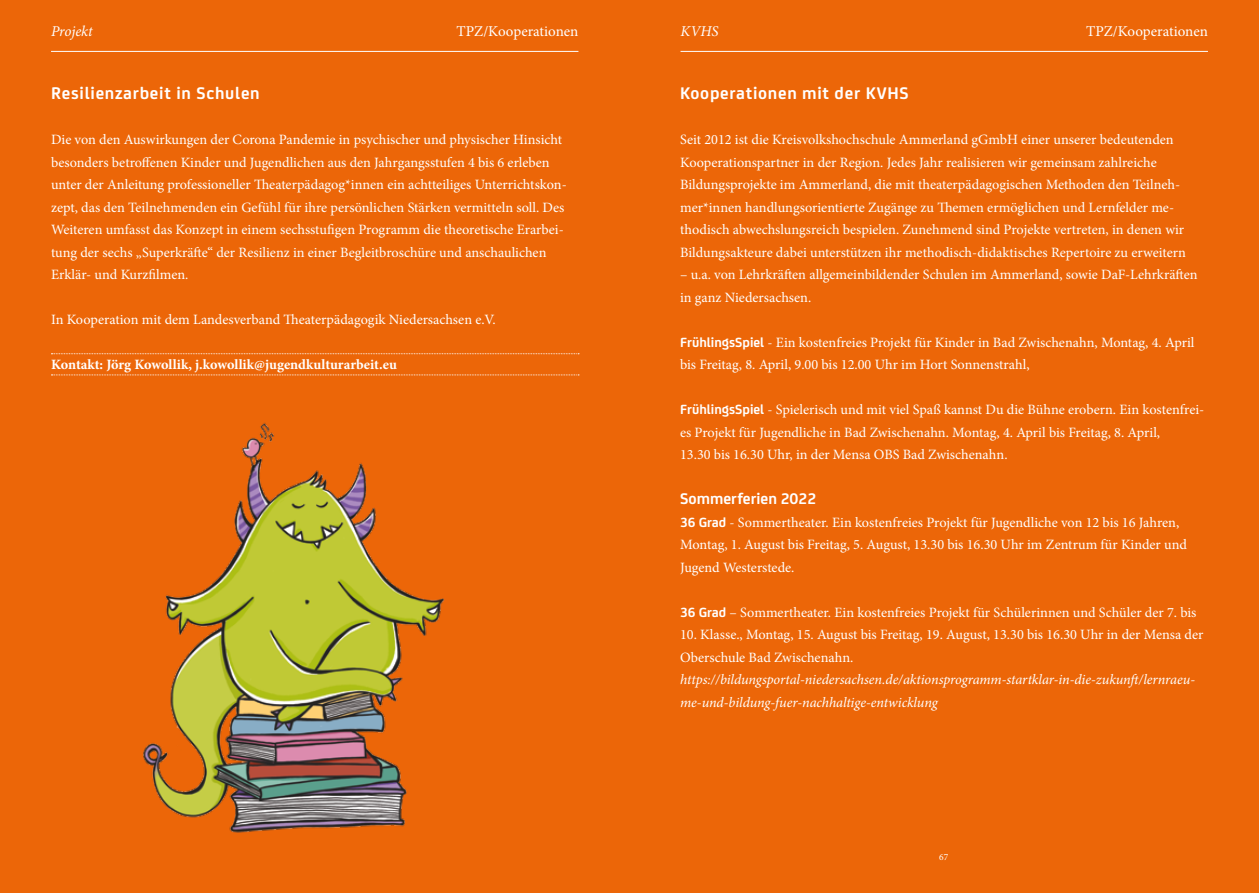
<style>
.page{position:relative;width:1259px;height:893px;background:#ec6608}
.page>*{position:absolute;margin:0;border:0;box-sizing:border-box;transform-origin:0 0}
.t1{font:700 18px "FS Joey";letter-spacing:.04em;color:#fff}
.t2{font:700 16.5px "FS Joey";color:#fff}
.t3{font:15px "Minion Pro";color:#fff}
.t4{font:italic 15px "Minion Pro";letter-spacing:-.005em;color:#fff}
.t5{font:14.25px/22.5px "Minion Pro";color:#fff}
.t6{font:italic 14.25px/22.5px "Minion Pro";letter-spacing:-.01em;color:#fff}
.t7{font:700 14.25px "Minion Pro";letter-spacing:-.005em;color:#fff}
.t8{font:9.45px "Minion Pro";color:#fff}
.s1{font-family:"FS Joey";font-weight:700}
</style>
<div class="page">
<hr style="left:51px;top:51px;width:527px;height:1px;background:#fff">
<svg style="left:51px;top:353px;width:528px;height:1px"></svg>
<svg style="left:51px;top:375px;width:528px;height:1px"></svg>
<img style="left:143px;top:423px;width:302px;height:410px">
<hr style="left:680px;top:51px;width:528px;height:1px;background:#fff">
<p class="t4" style="left:51px;top:21px;width:43px">Projekt</p>
<p class="t3" style="left:456px;top:22px;width:123px">TPZ/Kooperationen</p>
<p class="t1" style="left:51px;top:80px;width:210px">Resilienzarbeit in Schulen</p>
<p class="t5" style="left:51px;top:128px;width:517px">Die von den Auswirkungen der Corona Pandemie in psychischer und physischer Hinsicht besonders betroffenen Kinder und Jugendlichen aus den Jahrgangsstufen 4 bis 6 erleben unter der Anleitung professioneller Theaterpädagog*innen ein achtteiliges Unterrichtskon&shy;zept, das den Teilnehmenden ein Gefühl für ihre persönlichen Stärken vermitteln soll. Des Weiteren umfasst das Konzept in einem sechsstufigen Programm die theoretische Erarbei&shy;tung der sechs „Superkräfte“ der Resilienz in einer Begleitbroschüre und anschaulichen Erklär- und Kurzfilmen.</p>
<p class="t5" style="left:51px;top:308px;width:446px">In Kooperation mit dem Landesverband Theaterpädagogik Niedersachsen e.V.</p>
<p class="t7" style="left:51px;top:354px;width:347px">Kontakt: Jörg Kowollik, j.kowollik@jugendkulturarbeit.eu</p>
<p class="t4" style="left:680px;top:21px;width:40px">KVHS</p>
<p class="t3" style="left:1086px;top:22px;width:123px">TPZ/Kooperationen</p>
<p class="t1" style="left:680px;top:80px;width:230px">Kooperationen mit der KVHS</p>
<p class="t5" style="left:680px;top:128px;width:507px">Seit 2012 ist die Kreisvolkshochschule Ammerland gGmbH einer unserer bedeutenden Kooperationspartner in der Region. Jedes Jahr realisieren wir gemeinsam zahlreiche Bildungsprojekte im Ammerland, die mit theaterpädagogischen Methoden den Teilneh&shy;mer*innen handlungsorientierte Zugänge zu Themen ermöglichen und Lernfelder me&shy;thodisch abwechslungsreich bespielen. Zunehmend sind Projekte vertreten, in denen wir Bildungsakteure dabei unterstützen ihr methodisch-didaktisches Repertoire zu erweitern</p>
<p class="t5" style="left:680px;top:263px;width:519px">– u.a. von Lehrkräften allgemeinbildender Schulen im Ammerland, sowie DaF-Lehrkräften in ganz Niedersachsen.</p>
<p class="t5" style="left:680px;top:331px;width:516px"><span class="s1">FrühlingsSpiel</span> - Ein kostenfreies Projekt für Kinder in Bad Zwischenahn, Montag, 4. April bis Freitag, 8. April, 9.00 bis 12.00 Uhr im Hort Sonnenstrahl,</p>
<p class="t5" style="left:680px;top:398px;width:526px"><span class="s1">FrühlingsSpiel</span> - Spielerisch und mit viel Spaß kannst Du die Bühne erobern. Ein kostenfrei&shy;es Projekt für Jugendliche in Bad Zwischenahn. Montag, 4. April bis Freitag, 8. April,<br>13.30 bis 16.30 Uhr, in der Mensa OBS Bad Zwischenahn.</p>
<p class="t2" style="left:680px;top:486px;width:138px">Sommerferien 2022</p>
<p class="t5" style="left:680px;top:511px;width:508px"><span class="s1">36 Grad</span> - Sommertheater. Ein kostenfreies Projekt für Jugendliche von 12 bis 16 Jahren,<br>Montag, 1. August bis Freitag, 5. August, 13.30 bis 16.30 Uhr im Zentrum für Kinder und<br>Jugend Westerstede.</p>
<p class="t5" style="left:680px;top:601px;width:518px"><span class="s1">36 Grad</span> – Sommertheater. Ein kostenfreies Projekt für Schülerinnen und Schüler der 7. bis</p>
<p class="t5" style="left:680px;top:623px;width:525px">10. Klasse., Montag, 15. August bis Freitag, 19. August, 13.30 bis 16.30 Uhr in der Mensa der<br>Oberschule Bad Zwischenahn.</p>
<p class="t6" style="left:680px;top:668px;width:516px">https://bildungsportal-niedersachsen.de/aktionsprogramm-startklar-in-die-zukunft/lernraeu&shy;me-und-bildung-fuer-nachhaltige-entwicklung</p>
<p class="t8" style="left:939px;top:851px;width:11px">67</p>
</div>
